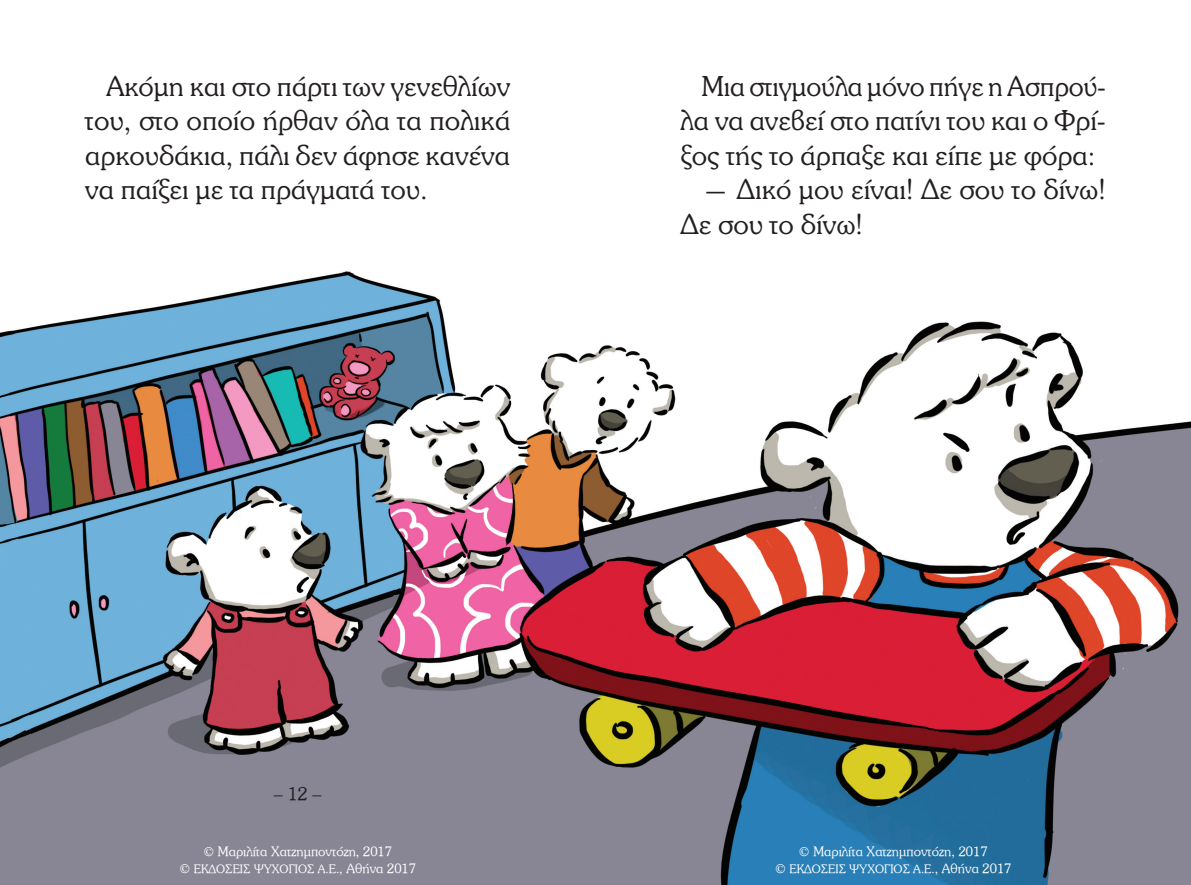
<style>
.page{position:relative;width:1191px;height:885px;background:#fff}
.page>*{position:absolute;margin:0;border:0;box-sizing:border-box;transform-origin:0 0}
.keimeno{font:300 30px/34.5px "UB Souvenir";letter-spacing:-.005em;color:#231f20;text-align:justify}
.arithmisi{font:300 19.5px "UB Souvenir";color:#231f20}
.Parts{font:300 14.25px "UB Souvenir";color:#fff}
.Parts-2{font:300 12.75px "UB Souvenir";color:#fff}
.s1{font-size:14.25px}
</style>
<div class="page">
<img style="left:0;top:271px;width:1191px;height:613px">
<p class="keimeno" style="left:85px;top:69px;width:427px;text-indent:21px">Ακόμη και στο πάρτι των γενεθλίων του, στο οποίο ήρθαν όλα τα πολικά αρκουδάκια, πάλι δεν άφησε κανένα να παίξει με τα πράγματά του.</p>
<p class="keimeno" style="left:680px;top:69px;width:427px;text-indent:21px">Μια στιγμούλα μόνο πήγε η Ασπρού&shy;λα να ανεβεί στο πατίνι του και ο Φρί&shy;ξος τής το άρπαξε και είπε με φόρα:</p>
<p class="keimeno" style="left:680px;top:173px;width:427px;text-indent:21px">— Δικό μου είναι! Δε σου το δίνω!<br>Δε σου το δίνω!</p>
<p class="arithmisi" style="left:274px;top:783px;width:49px">– 12 –</p>
<p class="Parts" style="left:203px;top:843px;width:190px">© Μαριλίτα Χατζημποντόζη, 2017</p>
<p class="Parts-2" style="left:179px;top:862px;width:238px"><span class="s1">©</span> ΕΚΔΟΣΕΙΣ ΨΥΧΟΓΙΟΣ Α.Ε.<span class="s1">, Αθήνα 2017</span></p>
<p class="Parts" style="left:799px;top:843px;width:190px">© Μαριλίτα Χατζημποντόζη, 2017</p>
<p class="Parts-2" style="left:775px;top:862px;width:238px"><span class="s1">©</span> ΕΚΔΟΣΕΙΣ ΨΥΧΟΓΙΟΣ Α.Ε.<span class="s1">, Αθήνα 2017</span></p>
</div>
